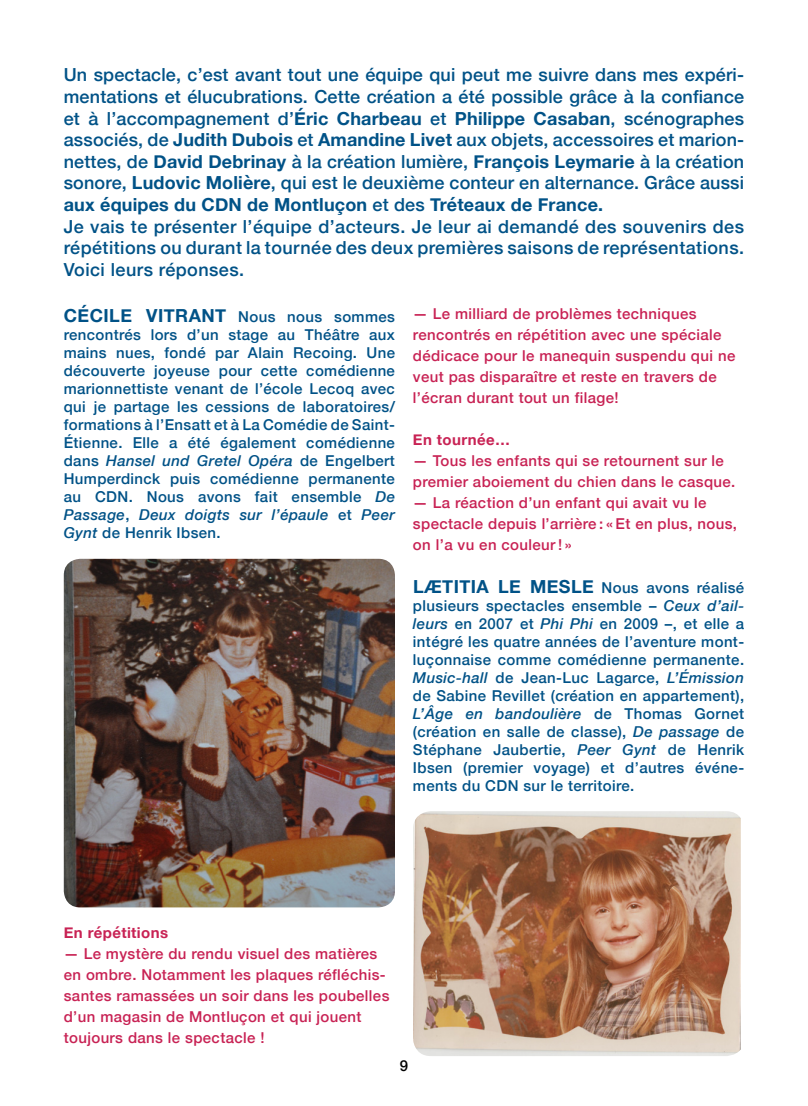
<style>
.page{position:relative;width:808px;height:1106px;background:#fff}
.page>*{position:absolute;margin:0;border:0;box-sizing:border-box;transform-origin:0 0}
.t1{font:500 18px/21.6px "Helvetica Neue";letter-spacing:.01em;color:#005287}
.t2{font:500 15px/18px "Helvetica Neue";letter-spacing:.025em;color:#005287;text-align:justify}
.t3{font:500 15px/21px "Helvetica Neue";letter-spacing:.025em;color:#c82254}
.t4{font:700 15px "Helvetica Neue";letter-spacing:.025em;color:#c82254}
.t5{font:500 15px "Helvetica Neue";color:#000}
.s1{font-weight:700}
.s2{font-weight:700;font-size:18px}
.s3{font-style:italic}
</style>
<div class="page">
<img style="left:64px;top:559px;width:331px;height:348px">
<img style="left:413px;top:811px;width:328px;height:245px">
<p class="t1" style="left:64px;top:63px;width:682px">Un spectacle, c’est avant tout une équipe qui peut me suivre dans mes expéri&shy;mentations et élucubrations. Cette création a été possible grâce à la confiance et à l’accompagnement d’<span class="s1">Éric Charbeau</span> et <span class="s1">Philippe Casaban</span>, scénographes associés, de <span class="s1">Judith Dubois</span> et <span class="s1">Amandine Livet</span> aux objets, accessoires et marion&shy;nettes, de <span class="s1">David Debrinay</span> à la création lumière, <span class="s1">François Leymarie</span> à la création sonore, <span class="s1">Ludovic Molière</span>, qui est le deuxième conteur en alternance. Grâce aussi <span class="s1">aux équipes du CDN de Montluçon</span> et des <span class="s1">Tréteaux de France.<br></span>Je vais te présenter l’équipe d’acteurs. Je leur ai demandé des souvenirs des répétitions ou durant la tournée des deux premières saisons de représentations.<br>Voici leurs réponses.</p>
<p class="t2" style="left:64px;top:306px;width:333px"><span class="s2">CÉCILE VITRANT</span> Nous nous sommes rencontrés lors d’un stage au Théâtre aux mains nues, fondé par Alain Recoing. Une découverte joyeuse pour cette comédienne marionnettiste venant de l’école Lecoq avec qui je partage les cessions de laboratoires/ formations à l’Ensatt et à La Comédie de Saint-Étienne. Elle a été également comédienne dans <span class="s3">Hansel und Gretel Opéra</span> de Engelbert Humperdinck puis comédienne permanente au CDN. Nous avons fait ensemble <span class="s3">De Passage</span>, <span class="s3">Deux doigts sur l’épaule</span> et <span class="s3">Peer Gynt</span> de Henrik Ibsen.</p>
<p class="t3" style="left:413px;top:302px;width:324px">— Le milliard de problèmes techniques rencontrés en répétition avec une spéciale dédicace pour le manequin suspendu qui ne veut pas disparaître et reste en travers de l’écran durant tout un filage!</p>
<p class="t4" style="left:413px;top:428px;width:99px">En tournée…</p>
<p class="t3" style="left:413px;top:449px;width:324px">— Tous les enfants qui se retournent sur le premier aboiement du chien dans le casque.</p>
<p class="t3" style="left:413px;top:491px;width:325px">— La réaction d’un enfant qui avait vu le spectacle depuis l’arrière : « Et en plus, nous, on l’a vu en couleur! »</p>
<p class="t2" style="left:413px;top:577px;width:333px"><span class="s2">LÆTITIA LE MESLE</span> Nous avons réalisé plusieurs spectacles ensemble – <span class="s3">Ceux d’ail&shy;leurs</span> en 2007 et <span class="s3">Phi Phi</span> en 2009 –, et elle a intégré les quatre années de l’aventure mont&shy;luçonnaise comme comédienne permanente.<br><span class="s3">Music-hall</span> de Jean-Luc Lagarce, <span class="s3">L’Émission </span>de Sabine Revillet (création en appartement), <span class="s3">L’Âge en bandoulière</span> de Thomas Gornet (création en salle de classe), <span class="s3">De passage</span> de Stéphane Jaubertie, <span class="s3">Peer Gynt</span> de Henrik Ibsen (premier voyage) et d’autres événe&shy;ments du CDN sur le territoire.</p>
<p class="t4" style="left:64px;top:920px;width:106px">En répétitions</p>
<p class="t3" style="left:64px;top:941px;width:327px">— Le mystère du rendu visuel des matières en ombre. Notamment les plaques réfléchis&shy;santes ramassées un soir dans les poubelles d’un magasin de Montluçon et qui jouent toujours dans le spectacle !</p>
<p class="t5" style="left:400px;top:1053px;width:10px">9</p>
</div>
